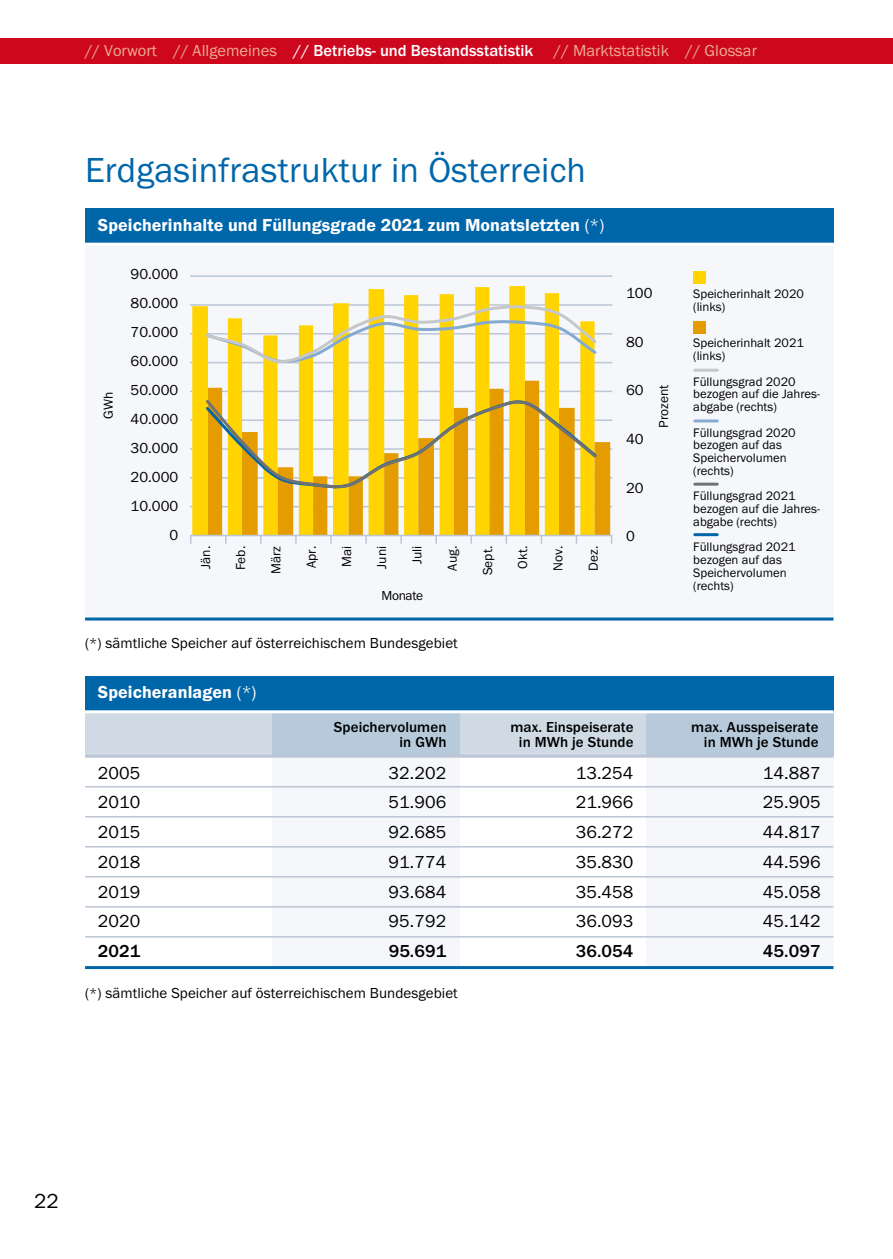
<style>
.page{position:relative;width:893px;height:1259px;background:#fff}
.page>*{position:absolute;margin:0;border:0;box-sizing:border-box;transform-origin:0 0}
.t1{font:36px "Franklin Got Itc T";letter-spacing:.005em;color:#06a}
.t2{font:21px "Franklin Got Itc T";color:#000}
.t3{font:18px "Franklin Got Itc T";letter-spacing:.005em;color:#000}
.t4{font:600 18px "Franklin Got Itc T";letter-spacing:.005em;color:#fff}
.t5{font:500 18px "Franklin Got Itc T";letter-spacing:.005em;color:#000}
.t6{font:500 16.5px "Franklin Got Itc T";color:#fff}
.t7{font:16.5px "Franklin Got Itc T";color:#ebad93}
.t8{font:15px/28.8px "Franklin Got Itc T";letter-spacing:.005em;color:#000;text-align:right}
.t9{font:500 15px/15px "Franklin Got Itc T";letter-spacing:.005em;color:#000;text-align:right}
.t10{font:13.5px "Franklin Got Itc T";color:#000}
.t11{font:12.6px/12.6px "Franklin Got Itc T";color:#000}
.s1{font-weight:400;color:#ebad93}
.s2{font-weight:400}
</style>
<div class="page">
<div style="left:85px;top:712px;width:748px;height:44px;background:#cfdae5"></div>
<div style="left:272px;top:712px;width:187px;height:44px;background:#b7cadb"></div>
<div style="left:646px;top:712px;width:187px;height:44px;background:#b7cadb"></div>
<div style="left:85px;top:239px;width:748px;height:380px;background:#f5f7fa"></div>
<div style="left:272px;top:756px;width:187px;height:211px;background:#f5f7fa"></div>
<div style="left:646px;top:756px;width:187px;height:211px;background:#f5f7fa"></div>
<hr style="left:85px;top:754px;width:748px;height:3px;background:#bcc6d6">
<hr style="left:85px;top:816px;width:748px;height:1px;background:#bcc6d6">
<hr style="left:85px;top:786px;width:748px;height:1px;background:#bcc6d6">
<hr style="left:85px;top:846px;width:748px;height:1px;background:#bcc6d6">
<hr style="left:85px;top:876px;width:748px;height:1px;background:#bcc6d6">
<hr style="left:85px;top:906px;width:748px;height:1px;background:#bcc6d6">
<hr style="left:85px;top:936px;width:748px;height:1px;background:#bcc6d6">
<hr style="left:85px;top:966px;width:748px;height:3px;background:#06a">
<hr style="left:85px;top:617px;width:748px;height:3px;background:#06a">
<div style="left:0;top:38px;width:893px;height:26px;background:#cd071e"></div>
<div style="left:85px;top:209px;width:748px;height:34px;background:#06a"></div>
<hr style="left:190px;top:391px;width:422px;height:1px;background:#bcc6d6">
<hr style="left:190px;top:419px;width:422px;height:2px;background:#bcc6d6">
<hr style="left:190px;top:448px;width:422px;height:2px;background:#bcc6d6">
<hr style="left:190px;top:304px;width:422px;height:2px;background:#bcc6d6">
<hr style="left:190px;top:477px;width:422px;height:1px;background:#bcc6d6">
<hr style="left:190px;top:333px;width:422px;height:1px;background:#bcc6d6">
<hr style="left:190px;top:506px;width:422px;height:1px;background:#bcc6d6">
<hr style="left:190px;top:362px;width:422px;height:1px;background:#bcc6d6">
<svg style="left:225px;top:536px;width:2px;height:8px"></svg>
<svg style="left:260px;top:536px;width:2px;height:8px"></svg>
<svg style="left:295px;top:536px;width:2px;height:8px"></svg>
<svg style="left:330px;top:536px;width:2px;height:8px"></svg>
<svg style="left:365px;top:536px;width:2px;height:8px"></svg>
<svg style="left:400px;top:536px;width:2px;height:8px"></svg>
<svg style="left:435px;top:536px;width:2px;height:8px"></svg>
<hr style="left:695px;top:419px;width:22px;height:3px;background:#85aad2">
<hr style="left:695px;top:483px;width:22px;height:3px;background:#707172">
<hr style="left:695px;top:369px;width:22px;height:3px;background:#c6c7c8">
<hr style="left:695px;top:533px;width:22px;height:3px;background:#06a">
<div style="left:693px;top:271px;width:13px;height:13px;background:#ffd400"></div>
<div style="left:693px;top:321px;width:13px;height:13px;background:#e49c00"></div>
<div style="left:85px;top:676px;width:748px;height:34px;background:#06a"></div>
<hr style="left:85px;top:710px;width:748px;height:3px;background:#fff">
<hr style="left:85px;top:243px;width:748px;height:3px;background:#fff">
<hr style="left:190px;top:275px;width:422px;height:2px;background:#bcc6d6">
<svg style="left:192px;top:286px;width:403px;height:249px"></svg>
<svg style="left:208px;top:381px;width:402px;height:154px"></svg>
<hr style="left:190px;top:535px;width:422px;height:1px;background:#bcc6d6">
<svg style="left:204px;top:304px;width:395px;height:62px"></svg>
<svg style="left:203px;top:397px;width:396px;height:92px"></svg>
<h3 class="t6" style="left:85px;top:41px;width:450px"><span class="s1">// Vorwort // Allgemeines</span> // Betriebs- und Bestandsstatistik</h3>
<h3 class="t7" style="left:554px;top:41px;width:205px">// Marktstatistik // Glossar</h3>
<h1 class="t1" style="left:85px;top:150px;width:502px">Erdgasinfrastruktur in Österreich</h1>
<h3 class="t4" style="left:98px;top:215px;width:508px">Speicherinhalte und Füllungsgrade 2021 zum Monatsletzten <span class="s2">(*)</span></h3>
<p class="t8" style="left:131px;top:260px;width:49px">90.000<br>80.000<br>70.000<br>60.000<br>50.000<br>40.000<br>30.000<br>20.000<br>10.000<br>0</p>
<p class="t8" style="left:626px;top:278px;width:28px">100</p>
<p class="t8" style="left:626px;top:327px;width:19px">80</p>
<p class="t8" style="left:626px;top:376px;width:19px">60</p>
<p class="t8" style="left:626px;top:424px;width:19px">40</p>
<p class="t8" style="left:626px;top:473px;width:19px">20</p>
<p class="t8" style="left:626px;top:521px;width:10px">0</p>
<p class="t10" style="left:101px;top:418px;width:29px;rotate:-90deg">GWh</p>
<p class="t10" style="left:656px;top:427px;width:45px;rotate:-90deg">Prozent</p>
<p class="t10" style="left:198px;top:569px;width:24px;rotate:-90deg">Jän.</p>
<p class="t10" style="left:233px;top:570px;width:26px;rotate:-90deg">Feb.</p>
<p class="t10" style="left:269px;top:574px;width:30px;rotate:-90deg">März</p>
<p class="t10" style="left:304px;top:568px;width:24px;rotate:-90deg">Apr.</p>
<p class="t10" style="left:339px;top:567px;width:23px;rotate:-90deg">Mai</p>
<p class="t10" style="left:374px;top:568px;width:24px;rotate:-90deg">Juni</p>
<p class="t10" style="left:410px;top:564px;width:20px;rotate:-90deg">Juli</p>
<p class="t10" style="left:445px;top:570px;width:26px;rotate:-90deg">Aug.</p>
<p class="t10" style="left:480px;top:575px;width:31px;rotate:-90deg">Sept.</p>
<p class="t10" style="left:515px;top:569px;width:24px;rotate:-90deg">Okt.</p>
<p class="t10" style="left:551px;top:571px;width:27px;rotate:-90deg">Nov.</p>
<p class="t10" style="left:586px;top:571px;width:26px;rotate:-90deg">Dez.</p>
<p class="t10" style="left:382px;top:588px;width:43px">Monate</p>
<p class="t8" style="left:85px;top:629px;width:374px">(*) sämtliche Speicher auf österreichischem Bundesgebiet</p>
<h3 class="t4" style="left:98px;top:682px;width:160px">Speicheranlagen <span class="s2">(*)</span></h3>
<p class="t11" style="left:693px;top:287px;width:112px">Speicherinhalt 2020 (links)</p>
<p class="t11" style="left:693px;top:337px;width:112px">Speicherinhalt 2021 (links)</p>
<p class="t11" style="left:693px;top:375px;width:128px">Füllungsgrad 2020 bezogen auf die Jahres&shy;abgabe (rechts)</p>
<p class="t11" style="left:693px;top:426px;width:104px">Füllungsgrad 2020 bezogen auf das<br>Speichervolumen (rechts)</p>
<p class="t11" style="left:693px;top:490px;width:128px">Füllungsgrad 2021 bezogen auf die Jahres&shy;abgabe (rechts)</p>
<p class="t11" style="left:693px;top:541px;width:104px">Füllungsgrad 2021 bezogen auf das<br>Speichervolumen (rechts)</p>
<p class="t9" style="left:334px;top:719px;width:114px">Speichervolumen in GWh</p>
<p class="t9" style="left:510px;top:719px;width:125px;text-align:center">max. Einspeiserate in MWh je Stunde</p>
<p class="t9" style="left:691px;top:719px;width:129px">max. Ausspeiserate in MWh je Stunde</p>
<h3 class="t3" style="left:98px;top:763px;width:44px">2005</h3>
<h3 class="t3" style="left:389px;top:763px;width:59px">32.202</h3>
<h3 class="t3" style="left:576px;top:763px;width:59px">13.254</h3>
<h3 class="t3" style="left:763px;top:763px;width:59px">14.887</h3>
<h3 class="t3" style="left:98px;top:792px;width:44px">2010</h3>
<h3 class="t3" style="left:389px;top:792px;width:59px">51.906</h3>
<h3 class="t3" style="left:576px;top:792px;width:59px">21.966</h3>
<h3 class="t3" style="left:763px;top:792px;width:59px">25.905</h3>
<h3 class="t3" style="left:98px;top:822px;width:44px">2015</h3>
<h3 class="t3" style="left:389px;top:822px;width:59px">92.685</h3>
<h3 class="t3" style="left:576px;top:822px;width:59px">36.272</h3>
<h3 class="t3" style="left:763px;top:822px;width:59px">44.817</h3>
<h3 class="t3" style="left:98px;top:852px;width:44px">2018</h3>
<h3 class="t3" style="left:389px;top:852px;width:59px">91.774</h3>
<h3 class="t3" style="left:576px;top:852px;width:59px">35.830</h3>
<h3 class="t3" style="left:763px;top:852px;width:59px">44.596</h3>
<h3 class="t3" style="left:98px;top:881px;width:44px">2019</h3>
<h3 class="t3" style="left:389px;top:881px;width:59px">93.684</h3>
<h3 class="t3" style="left:576px;top:881px;width:59px">35.458</h3>
<h3 class="t3" style="left:763px;top:881px;width:59px">45.058</h3>
<h3 class="t3" style="left:98px;top:911px;width:44px">2020</h3>
<h3 class="t3" style="left:389px;top:911px;width:59px">95.792</h3>
<h3 class="t3" style="left:576px;top:911px;width:59px">36.093</h3>
<h3 class="t3" style="left:763px;top:911px;width:59px">45.142</h3>
<h3 class="t5" style="left:98px;top:941px;width:44px">2021</h3>
<h3 class="t5" style="left:389px;top:941px;width:59px">95.691</h3>
<h3 class="t5" style="left:576px;top:941px;width:59px">36.054</h3>
<h3 class="t5" style="left:763px;top:941px;width:59px">45.097</h3>
<p class="t8" style="left:85px;top:978px;width:374px">(*) sämtliche Speicher auf österreichischem Bundesgebiet</p>
<h2 class="t2" style="left:34px;top:1189px;width:26px">22</h2>
</div>
